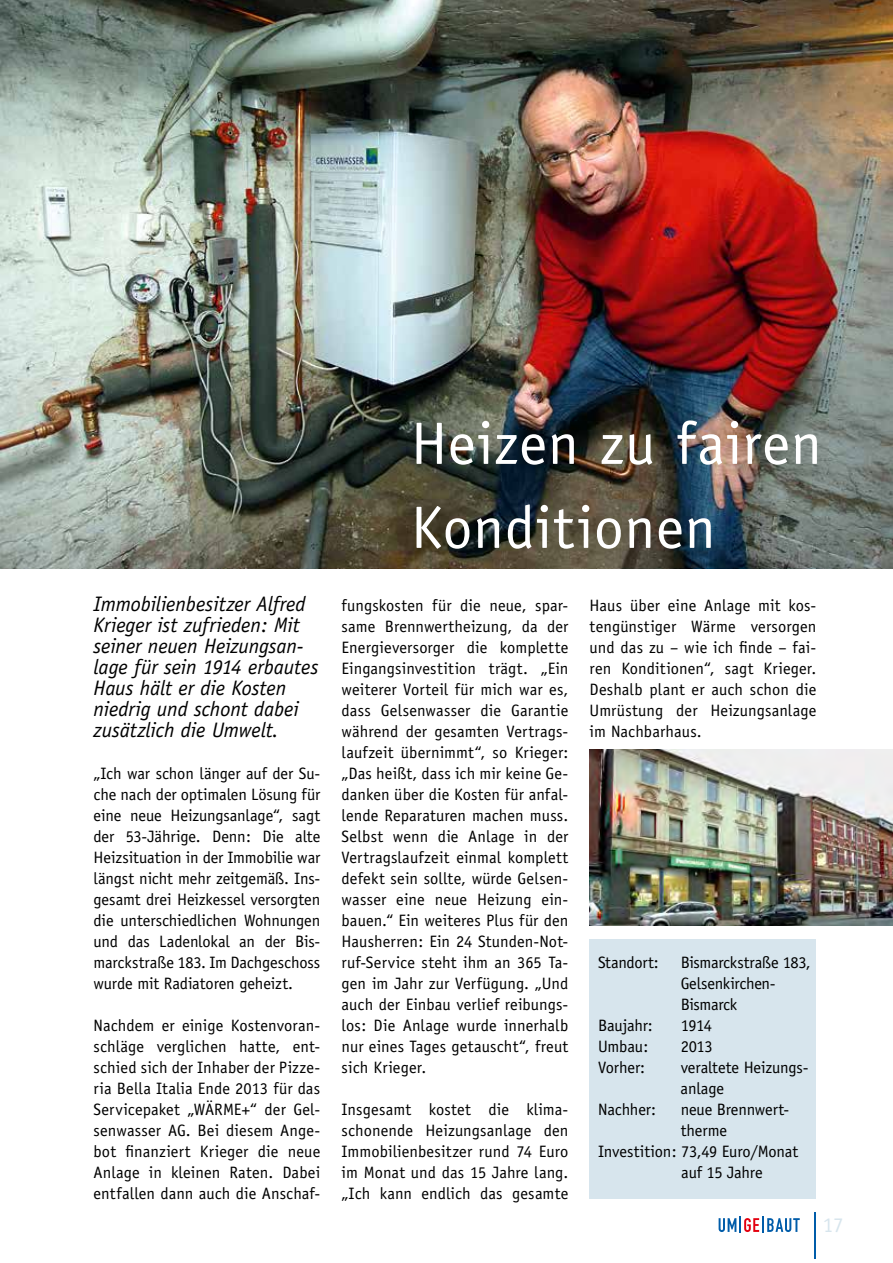
<style>
.page{position:relative;width:893px;height:1263px;background:#fff}
.page>*{position:absolute;margin:0;border:0;box-sizing:border-box;transform-origin:0 0}
.t1{font:60px/84px "Officina Sans";letter-spacing:.01em;color:#fff}
.t2{font:italic 21px/21px "Officina Sans";letter-spacing:-.005em;color:#000}
.t3{font:21px "Officina Sans";color:#d7e5ed}
.t4{font:16.5px/21px "Officina Sans";color:#000;text-align:justify}
.t5{font:16.5px/21px "Officina Sans";letter-spacing:-.02em;color:#000}
</style>
<div class="page">
<svg style="left:719px;top:1216px;width:81px;height:17px"></svg>
<hr style="left:814px;top:1212px;width:1px;height:47px;background:#005ca9">
<img style="left:0;top:0;width:893px;height:569px">
<div style="left:590px;top:940px;width:226px;height:259px;background:#d7e5ed"></div>
<img style="left:590px;top:749px;width:303px;height:177px">
<p class="t2" style="left:94px;top:593px;width:226px">Immobilienbesitzer Alfred<br>Krieger ist zufrieden: Mit seiner neuen Heizungsan&shy;lage für sein 1914 erbautes<br>Haus hält er die Kosten niedrig und schont dabei zusätzlich die Umwelt.</p>
<p class="t4" style="left:94px;top:763px;width:228px">„Ich war schon länger auf der Su&shy;che nach der optimalen Lösung für eine neue Heizungsanlage“, sagt der 53-Jährige. Denn: Die alte Heizsituation in der Immobilie war längst nicht mehr zeitgemäß. Ins&shy;gesamt drei Heizkessel versorgten die unterschiedlichen Wohnungen und das Ladenlokal an der Bis&shy;marckstraße 183. Im Dachgeschoss wurde mit Radiatoren geheizt.</p>
<p class="t4" style="left:94px;top:1015px;width:228px">Nachdem er einige Kostenvoran&shy;schläge verglichen hatte, ent&shy;schied sich der Inhaber der Pizze&shy;ria Bella Italia Ende 2013 für das Servicepaket „WÄRME+“ der Gel&shy;senwasser AG. Bei diesem Ange&shy;bot finanziert Krieger die neue Anlage in kleinen Raten. Dabei entfallen dann auch die Anschaf-</p>
<h1 class="t1" style="left:411px;top:402px;width:413px">Heizen zu fairen<br>Konditionen</h1>
<p class="t4" style="left:342px;top:595px;width:228px">fungskosten für die neue, spar&shy;same Brennwertheizung, da der Energieversorger die komplette Eingangsinvestition trägt. „Ein weiterer Vorteil für mich war es, dass Gelsenwasser die Garantie während der gesamten Vertrags&shy;laufzeit übernimmt“, so Krieger: „Das heißt, dass ich mir keine Ge&shy;danken über die Kosten für anfal&shy;lende Reparaturen machen muss.<br>Selbst wenn die Anlage in der Vertragslaufzeit einmal komplett defekt sein sollte, würde Gelsen&shy;wasser eine neue Heizung ein&shy;bauen.“ Ein weiteres Plus für den Hausherren: Ein 24 Stunden-Not&shy;ruf-Service steht ihm an 365 Ta&shy;gen im Jahr zur Verfügung. „Und auch der Einbau verlief reibungs&shy;los: Die Anlage wurde innerhalb nur eines Tages getauscht“, freut sich Krieger.</p>
<p class="t4" style="left:342px;top:1099px;width:228px">Insgesamt kostet die klima&shy;schonende Heizungsanlage den Immobilienbesitzer rund 74 Euro im Monat und das 15 Jahre lang. „Ich kann endlich das gesamte</p>
<p class="t4" style="left:590px;top:595px;width:228px">Haus über eine Anlage mit kos&shy;tengünstiger Wärme versorgen und das zu – wie ich finde – fai&shy;ren Konditionen“, sagt Krieger.<br>Deshalb plant er auch schon die Umrüstung der Heizungsanlage im Nachbarhaus.</p>
<p class="t5" style="left:598px;top:952px;width:62px">Standort:</p>
<p class="t5" style="left:681px;top:952px;width:132px">Bismarckstraße 183,<br>Gelsenkirchen-<br>Bismarck</p>
<p class="t4" style="left:598px;top:1015px;width:56px">Baujahr:</p>
<p class="t4" style="left:681px;top:1015px;width:33px">1914</p>
<p class="t4" style="left:598px;top:1036px;width:52px">Umbau:</p>
<p class="t4" style="left:681px;top:1036px;width:34px">2013</p>
<p class="t4" style="left:598px;top:1057px;width:48px">Vorher:</p>
<p class="t4" style="left:681px;top:1057px;width:129px">veraltete Heizungs&shy;anlage</p>
<p class="t4" style="left:598px;top:1099px;width:59px">Nachher:</p>
<p class="t4" style="left:681px;top:1099px;width:110px">neue Brennwert-</p>
<p class="t4" style="left:681px;top:1120px;width:48px">therme</p>
<p class="t4" style="left:598px;top:1141px;width:202px">Investition: 73,49 Euro/Monat</p>
<p class="t4" style="left:681px;top:1162px;width:83px">auf 15 Jahre</p>
<p class="t3" style="left:823px;top:1212px;width:22px">17</p>
</div>
